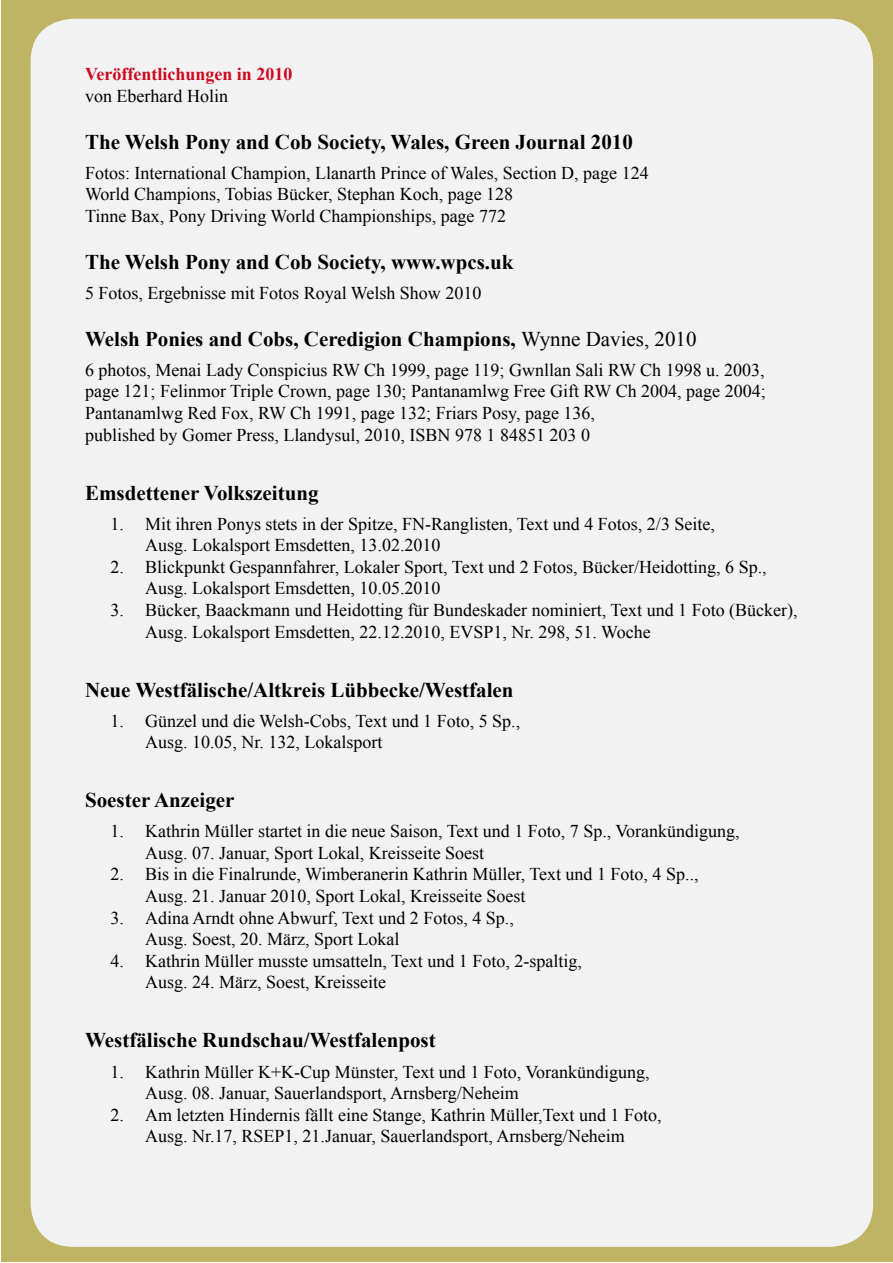
<style>
.page{position:relative;width:893px;height:1263px;background:#fff}
.page>*{position:absolute;margin:0;border:0;box-sizing:border-box;transform-origin:0 0}
.t1{font:700 21px "Times New Roman";color:#000}
.t2{font:18px/21.6px "Times New Roman";color:#000}
.t3{font:700 18px "Times New Roman";color:#cc071e}
.s1{font-weight:400}
</style>
<div class="page">
<div style="left:1px;top:1px;width:891px;height:1261px;background:#beb464"></div>
<div style="left:31px;top:19px;width:842px;height:1228px;background:#f2f2f3;border-radius:43px"></div>
<p class="t3" style="left:85px;top:62px;width:209px">Veröffentlichungen in 2010</p>
<p class="t2" style="left:85px;top:85px;width:144px">von Eberhard Holin</p>
<p class="t1" style="left:85px;top:127px;width:549px">The Welsh Pony and Cob Society, Wales, Green Journal 2010</p>
<p class="t2" style="left:85px;top:162px;width:565px">Fotos: International Champion, Llanarth Prince of Wales, Section D, page 124<br>World Champions, Tobias Bücker, Stephan Koch, page 128<br>Tinne Bax, Pony Driving World Championships, page 772</p>
<p class="t1" style="left:85px;top:247px;width:430px">The Welsh Pony and Cob Society, www.wpcs.uk</p>
<p class="t2" style="left:85px;top:282px;width:398px">5 Fotos, Ergebnisse mit Fotos Royal Welsh Show 2010</p>
<p class="t1" style="left:85px;top:324px;width:613px">Welsh Ponies and Cobs, Ceredigion Champions, <span class="s1">Wynne Davies, 2010</span></p>
<p class="t2" style="left:85px;top:359px;width:682px">6 photos, Menai Lady Conspicius RW Ch 1999, page 119; Gwnllan Sali RW Ch 1998 u. 2003, page 121; Felinmor Triple Crown, page 130; Pantanamlwg Free Gift RW Ch 2004, page 2004; Pantanamlwg Red Fox, RW Ch 1991, page 132; Friars Posy, page 136,<br>published by Gomer Press, Llandysul, 2010, ISBN 978 1 84851 203 0</p>
<p class="t1" style="left:85px;top:478px;width:235px">Emsdettener Volkszeitung</p>
<p class="t2" style="left:145px;top:512px;width:654px">Mit ihren Ponys stets in der Spitze, FN-Ranglisten, Text und 4 Fotos, 2/3 Seite,<br>Ausg. Lokalsport Emsdetten, 13.02.2010<br>Blickpunkt Gespannfahrer, Lokaler Sport, Text und 2 Fotos, Bücker/Heidotting, 6 Sp., Ausg. Lokalsport Emsdetten, 10.05.2010<br>Bücker, Baackmann und Heidotting für Bundeskader nominiert, Text und 1 Foto (Bücker), Ausg. Lokalsport Emsdetten, 22.12.2010, EVSP1, Nr. 298, 51. Woche</p>
<p class="t2" style="left:111px;top:512px;width:15px">1.</p>
<p class="t2" style="left:111px;top:556px;width:15px">2.</p>
<p class="t2" style="left:111px;top:599px;width:15px">3.</p>
<p class="t1" style="left:85px;top:675px;width:430px">Neue Westfälische/Altkreis Lübbecke/Westfalen</p>
<p class="t2" style="left:145px;top:709px;width:377px">Günzel und die Welsh-Cobs, Text und 1 Foto, 5 Sp.,<br>Ausg. 10.05, Nr. 132, Lokalsport</p>
<p class="t2" style="left:111px;top:709px;width:15px">1.</p>
<p class="t1" style="left:85px;top:786px;width:151px">Soester Anzeiger</p>
<p class="t2" style="left:145px;top:820px;width:596px">Kathrin Müller startet in die neue Saison, Text und 1 Foto, 7 Sp., Vorankündigung, Ausg. 07. Januar, Sport Lokal, Kreisseite Soest<br>Bis in die Finalrunde, Wimberanerin Kathrin Müller, Text und 1 Foto, 4 Sp.., Ausg. 21. Januar 2010, Sport Lokal, Kreisseite Soest<br>Adina Arndt ohne Abwurf, Text und 2 Fotos, 4 Sp.,<br>Ausg. Soest, 20. März, Sport Lokal<br>Kathrin Müller musste umsatteln, Text und 1 Foto, 2-spaltig,<br>Ausg. 24. März, Soest, Kreisseite</p>
<p class="t2" style="left:111px;top:820px;width:15px">1.</p>
<p class="t2" style="left:111px;top:863px;width:15px">2.</p>
<p class="t2" style="left:111px;top:906px;width:15px">3.</p>
<p class="t2" style="left:111px;top:950px;width:15px">4.</p>
<p class="t1" style="left:85px;top:1026px;width:352px">Westfälische Rundschau/Westfalenpost</p>
<p class="t2" style="left:145px;top:1060px;width:518px">Kathrin Müller K+K-Cup Münster, Text und 1 Foto, Vorankündigung, Ausg. 08. Januar, Sauerlandsport, Arnsberg/Neheim<br>Am letzten Hindernis fällt eine Stange, Kathrin Müller,Text und 1 Foto, Ausg. Nr.17, RSEP1, 21.Januar, Sauerlandsport, Arnsberg/Neheim</p>
<p class="t2" style="left:111px;top:1060px;width:15px">1.</p>
<p class="t2" style="left:111px;top:1103px;width:15px">2.</p>
</div>
